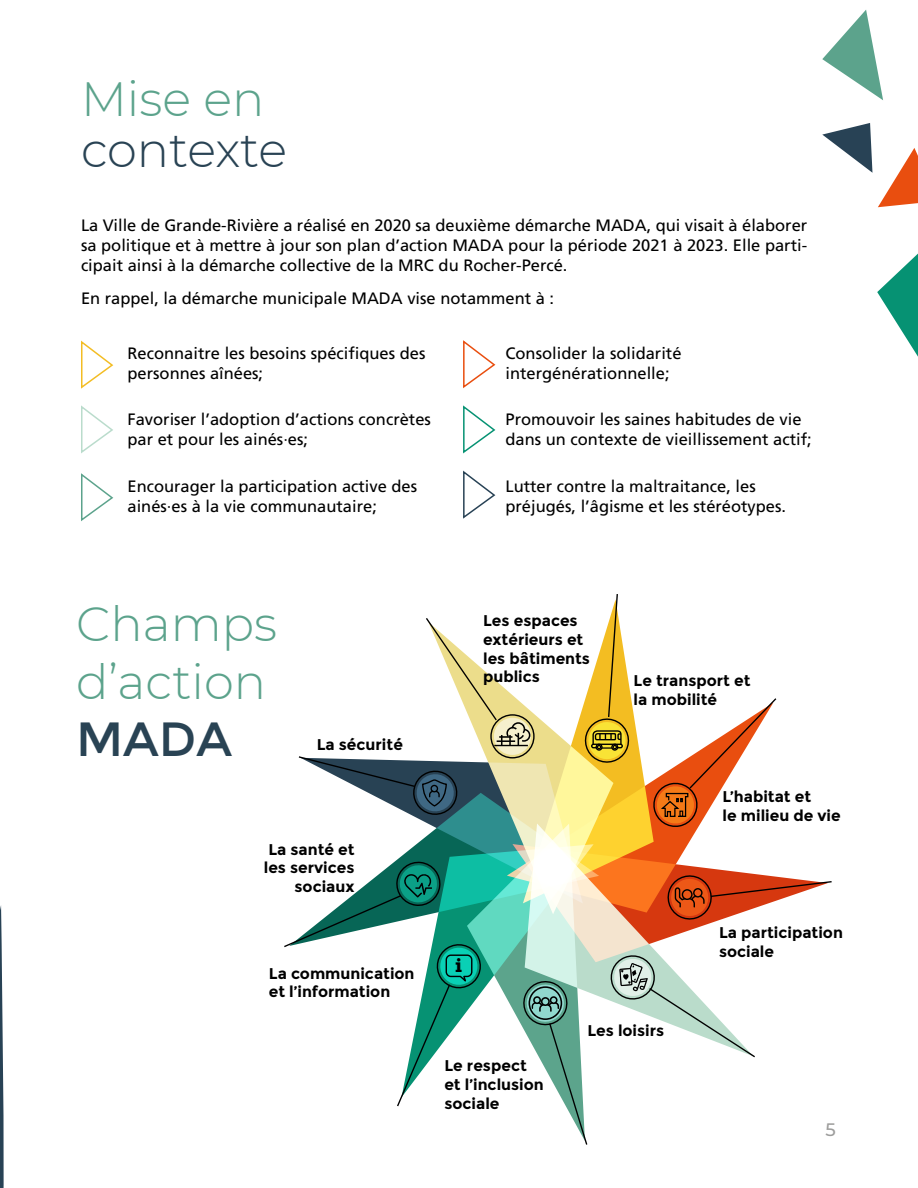
<style>
.page{position:relative;width:918px;height:1188px;background:#fff}
.page>*{position:absolute;margin:0;border:0;box-sizing:border-box;transform-origin:0 0}
.t1{font:300 48px/57.6px "Montserrat";color:#5ca38c}
.t2{font:300 48px "Montserrat";letter-spacing:-.01em;color:#294354}
.t3{font:48px "Montserrat";color:#294354}
.t4{font:700 18.6px "Rockwell";color:#000}
.t5{font:500 18px "Montserrat";color:#9d9d9c}
.t6{font:16.5px/19.8px "Frutiger";color:#000}
.t7{font:700 15.6px/18.6px "Montserrat";color:#000}
</style>
<div class="page">
<svg style="left:0;top:905px;width:4px;height:283px"></svg>
<svg style="left:81px;top:340px;width:33px;height:49px"></svg>
<svg style="left:81px;top:405px;width:32px;height:49px"></svg>
<svg style="left:81px;top:473px;width:33px;height:49px"></svg>
<svg style="left:463px;top:340px;width:33px;height:49px"></svg>
<svg style="left:463px;top:405px;width:33px;height:49px"></svg>
<svg style="left:463px;top:470px;width:33px;height:49px"></svg>
<svg style="left:822px;top:10px;width:61px;height:90px"></svg>
<svg style="left:822px;top:123px;width:50px;height:50px"></svg>
<svg style="left:877px;top:254px;width:41px;height:103px"></svg>
<svg style="left:878px;top:148px;width:40px;height:59px"></svg>
<svg style="left:284px;top:594px;width:548px;height:551px"></svg>
<h1 class="t1" style="left:81px;top:68px;width:185px">Mise en</h1>
<h1 class="t2" style="left:81px;top:117px;width:208px">contexte</h1>
<p class="t6" style="left:81px;top:215px;width:728px;text-align:justify">La Ville de Grande-Rivière a réalisé en 2020 sa deuxième démarche MADA, qui visait à élaborer sa politique et à mettre à jour son plan d’action MADA pour la période 2021 à 2023. Elle parti&shy;cipait ainsi à la démarche collective de la MRC du Rocher-Percé.</p>
<p class="t6" style="left:81px;top:288px;width:475px">En rappel, la démarche municipale MADA vise notamment à :</p>
<p class="t6" style="left:127px;top:343px;width:299px">Reconnaitre les besoins spécifiques des personnes aînées;</p>
<p class="t6" style="left:127px;top:410px;width:305px">Favoriser l’adoption d’actions concrètes par et pour les ainés·es;</p>
<p class="t6" style="left:127px;top:476px;width:291px">Encourager la participation active des ainés·es à la vie communautaire;</p>
<p class="t6" style="left:505px;top:343px;width:178px">Consolider la solidarité intergénérationnelle;</p>
<p class="t6" style="left:505px;top:410px;width:308px">Promouvoir les saines habitudes de vie dans un contexte de vieillissement actif;</p>
<p class="t6" style="left:505px;top:476px;width:282px">Lutter contre la maltraitance, les préjugés, l’âgisme et les stéréotypes.</p>
<h1 class="t1" style="left:76px;top:594px;width:203px">Champs d’action</h1>
<h1 class="t3" style="left:76px;top:711px;width:157px">MADA</h1>
<p class="t7" style="left:317px;top:735px;width:88px">La sécurité</p>
<p class="t7" style="left:264px;top:840px;width:92px;text-align:right">La santé et les services sociaux</p>
<p class="t7" style="left:269px;top:964px;width:147px">La communication et l’information</p>
<p class="t7" style="left:483px;top:612px;width:108px">Les espaces extérieurs et les bâtiments publics</p>
<p class="t7" style="left:634px;top:672px;width:119px">Le transport et la mobilité</p>
<p class="t7" style="left:723px;top:787px;width:120px">L’habitat et<br>le milieu de vie</p>
<p class="t4" style="left:455px;top:954px;width:9px">i</p>
<p class="t7" style="left:587px;top:1022px;width:78px">Les loisirs</p>
<p class="t7" style="left:719px;top:923px;width:125px">La participation sociale</p>
<p class="t7" style="left:444px;top:1056px;width:101px">Le respect et l’inclusion sociale</p>
<p class="t5" style="left:826px;top:1117px;width:12px">5</p>
</div>
